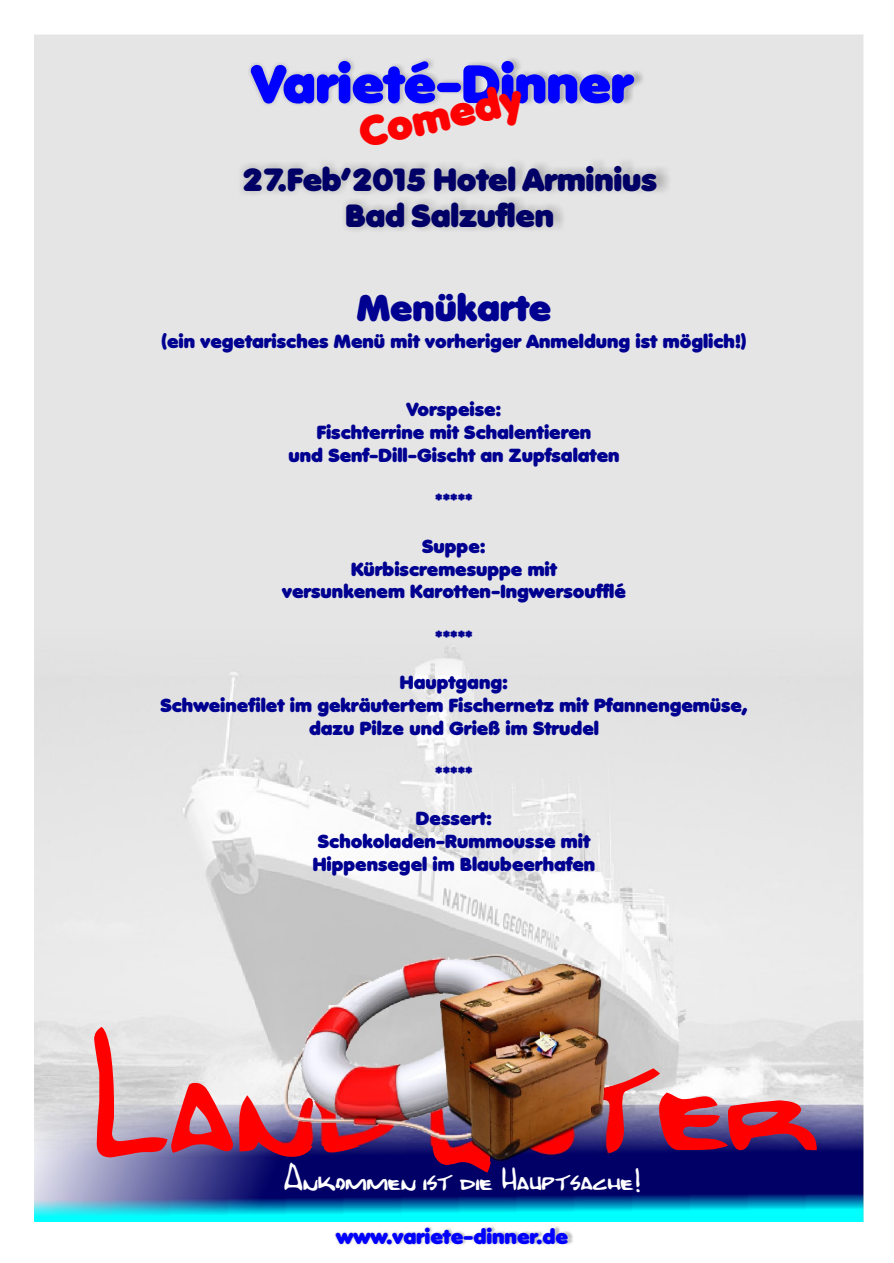
<style>
.page{position:relative;width:894px;height:1263px;background:#fff}
.page>*{position:absolute;margin:0;border:0;box-sizing:border-box;transform-origin:0 0}
.t1{font:176.4px "Bobcat";color:#f00}
.t2{font:52.2px "Valken";letter-spacing:-.005em;color:#00f}
.t3{font:41.4px "Valken";color:#f00}
.t4{font:36px "Valken";color:#000091}
.t5{font:32.85px "Bobcat";color:#fff}
.t6{font:31.2px/36.2px "Valken";letter-spacing:-.005em;color:#006;text-align:center}
.t7{font:20.4px "Valken";letter-spacing:-.005em;color:#00f}
.t8{font:18.45px/22.8px "Valken";color:#000091;text-align:center}
.s1{font-size:203.25px}
.s2{font-size:234.3px}
</style>
<div class="page">
<img style="left:34px;top:1162px;width:829px;height:32px">
<img style="left:34px;top:676px;width:829px;height:486px">
<img style="left:282px;top:949px;width:257px;height:197px">
<img style="left:440px;top:963px;width:170px;height:199px">
<img style="left:34px;top:1194px;width:829px;height:27px">
<img style="left:335px;top:1226px;width:238px;height:19px">
<svg style="left:471px;top:86px;width:31px;height:37px"></svg>
<h2 class="t2" style="left:251px;top:52px;width:383px">Varieté-Dinner</h2>
<h3 class="t3" style="left:354px;top:108px;width:167px;rotate:-12deg">Come y</h3>
<h3 class="t6" style="left:242px;top:161px;width:416px">27.Feb’2015 Hotel Arminius<br>Bad Salzuflen</h3>
<h3 class="t4" style="left:357px;top:286px;width:196px">Menükarte</h3>
<p class="t8" style="left:161px;top:330px;width:587px">(ein vegetarisches Menü mit vorheriger Anmeldung ist möglich!)</p>
<p class="t8" style="left:289px;top:398px;width:332px">Vorspeise:<br>Fischterrine mit Schalentieren<br>und Senf-Dill-Gischt an Zupfsalaten</p>
<p class="t8" style="left:435px;top:489px;width:39px">*****</p>
<p class="t8" style="left:282px;top:535px;width:345px">Suppe:<br>Kürbiscremesuppe mit<br>versunkenem Karotten-Ingwersoufflé</p>
<p class="t8" style="left:435px;top:626px;width:39px">*****</p>
<p class="t8" style="left:160px;top:671px;width:589px">Hauptgang:<br>Schweinefilet im gekräutertem Fischernetz mit Pfannengemüse, dazu Pilze und Grieß im Strudel</p>
<p class="t8" style="left:435px;top:762px;width:39px">*****</p>
<p class="t8" style="left:313px;top:807px;width:284px">Dessert:<br>Schokoladen-Rummousse mit<br>Hippensegel im Blaubeerhafen</p>
<h1 class="t1" style="left:78px;top:1009px;width:739px"><span class="s1">L</span>and <span class="s2">u</span>nter</h1>
<h3 class="t5" style="left:282px;top:1164px;width:360px">Ankommen ist die Hauptsache!</h3>
<p class="t7" style="left:336px;top:1224px;width:233px">www.variete-dinner.de</p>
</div>
